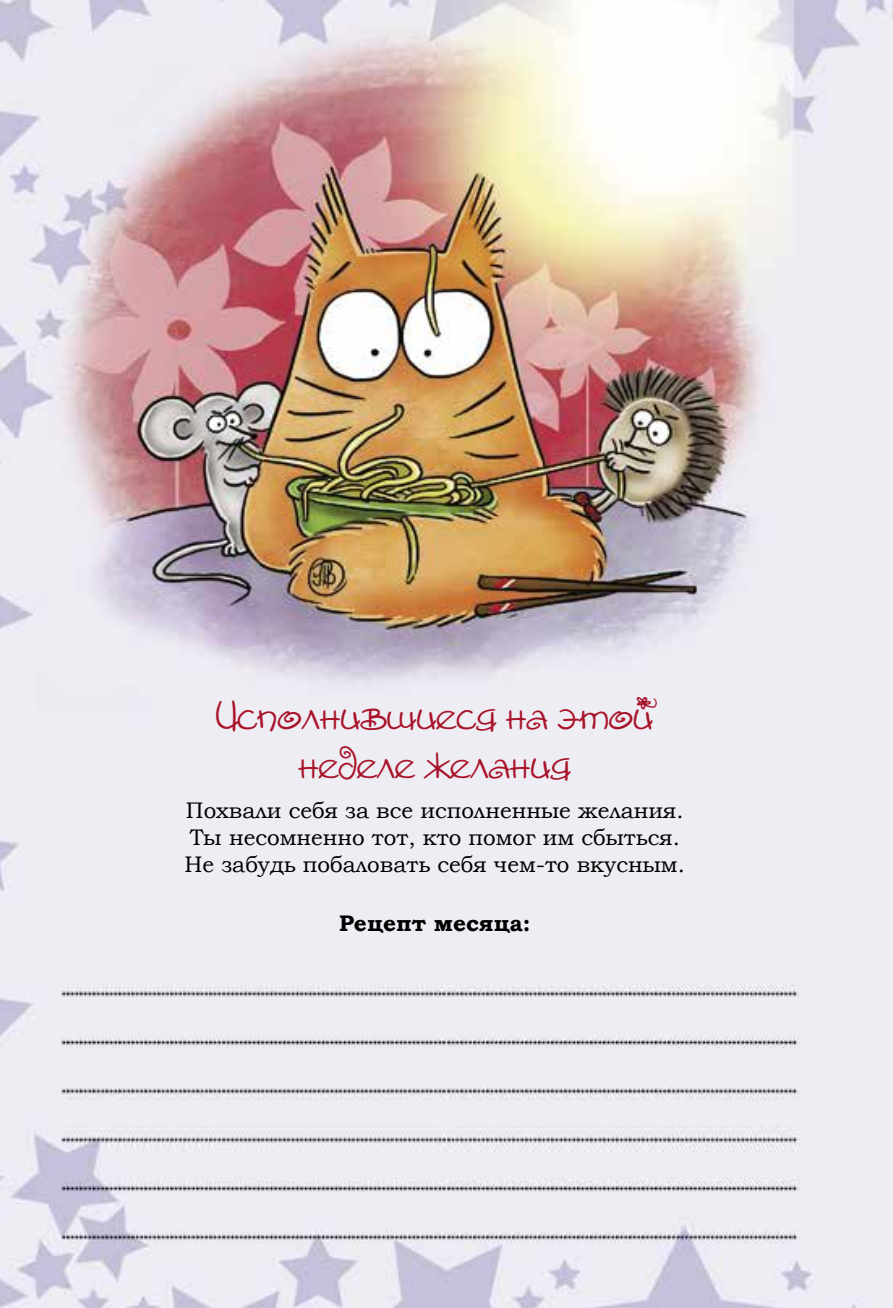
<style>
.page{position:relative;width:893px;height:1308px;background:#fff}
.page>*{position:absolute;margin:0;border:0;box-sizing:border-box;transform-origin:0 0}
.t1{font:40.5px/48.6px "Amore C";color:#a9132a;text-align:center}
.t2{font:22.5px/27px "Bookman Old Style";color:#000}
.t3{font:700 22.5px "Bookman Old Style";color:#000}
</style>
<div class="page">
<img style="left:0;top:0;width:893px;height:1307px">
<h1 class="t1" style="left:216px;top:691px;width:439px">Исполнившиеся на этой неделе желания</h1>
<p class="t2" style="left:185px;top:796px;width:502px">Похвали себя за все исполненные желания.<br>Ты несомненно тот, кто помог им сбыться.<br>Не забудь побаловать себя чем-то вкусным.</p>
<p class="t3" style="left:339px;top:906px;width:193px">Рецепт месяца:</p>
</div>
